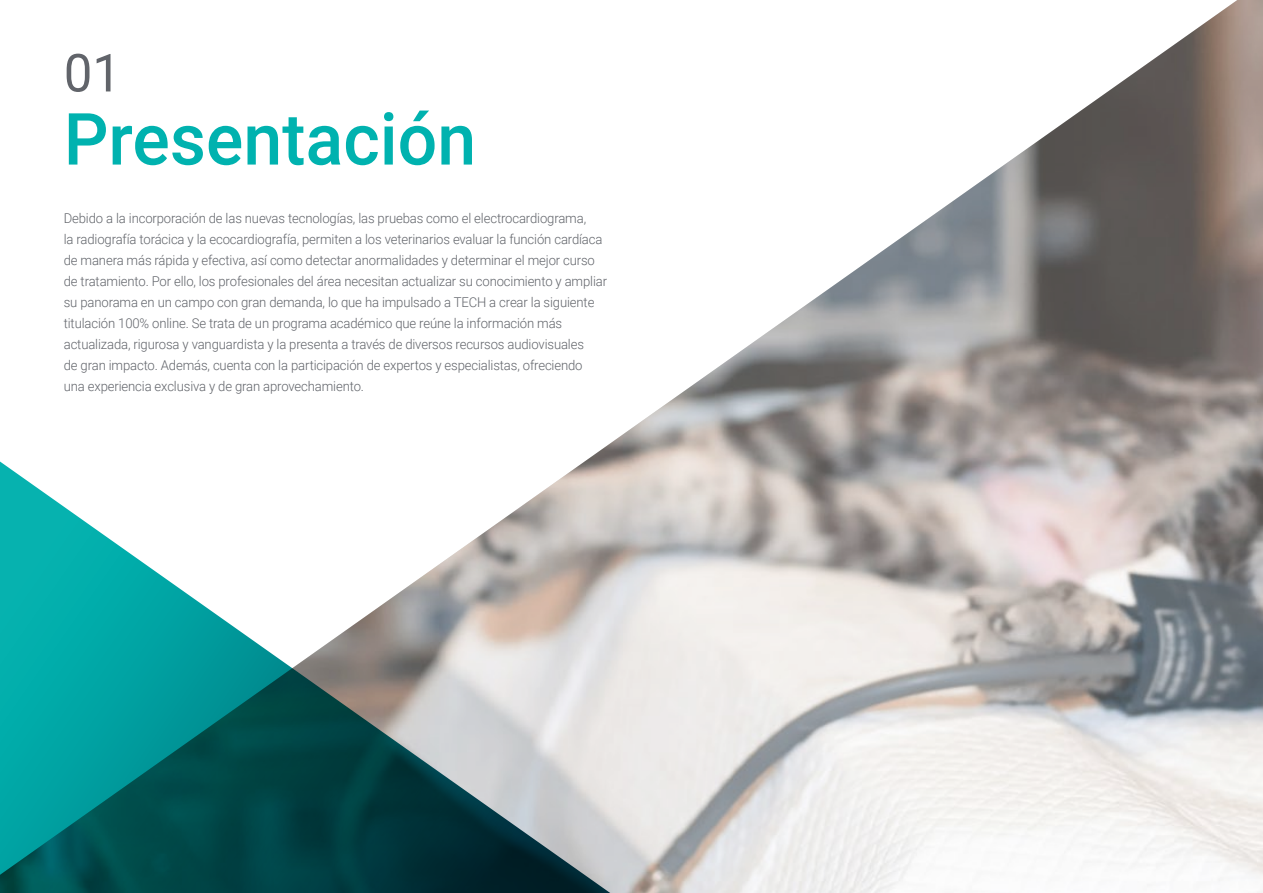
<style>
.page{position:relative;width:1263px;height:893px;background:#fff}
.page>*{position:absolute;margin:0;border:0;box-sizing:border-box;transform-origin:0 0}
.t1{font:500 72px "Roboto";color:#00b2af}
.t2{font:52.5px "Roboto";color:#61646a}
.t3{font:300 13.5px/21px "Roboto";letter-spacing:-.01em;color:#61646a}
</style>
<div class="page">
<img style="left:606px;top:0;width:657px;height:893px">
<svg style="left:0;top:446px;width:640px;height:447px"></svg>
<h2 class="t2" style="left:64px;top:36px;width:59px">01</h2>
<h1 class="t1" style="left:64px;top:89px;width:414px">Presentación</h1>
<p class="t3" style="left:64px;top:207px;width:545px">Debido a la incorporación de las nuevas tecnologías, las pruebas como el electrocardiograma,<br>la radiografía torácica y la ecocardiografía, permiten a los veterinarios evaluar la función cardíaca de manera más rápida y efectiva, así como detectar anormalidades y determinar el mejor curso de tratamiento. Por ello, los profesionales del área necesitan actualizar su conocimiento y ampliar su panorama en un campo con gran demanda, lo que ha impulsado a TECH a crear la siguiente titulación 100% online. Se trata de un programa académico que reúne la información más actualizada, rigurosa y vanguardista y la presenta a través de diversos recursos audiovisuales<br>de gran impacto. Además, cuenta con la participación de expertos y especialistas, ofreciendo una experiencia exclusiva y de gran aprovechamiento.</p>
</div>
